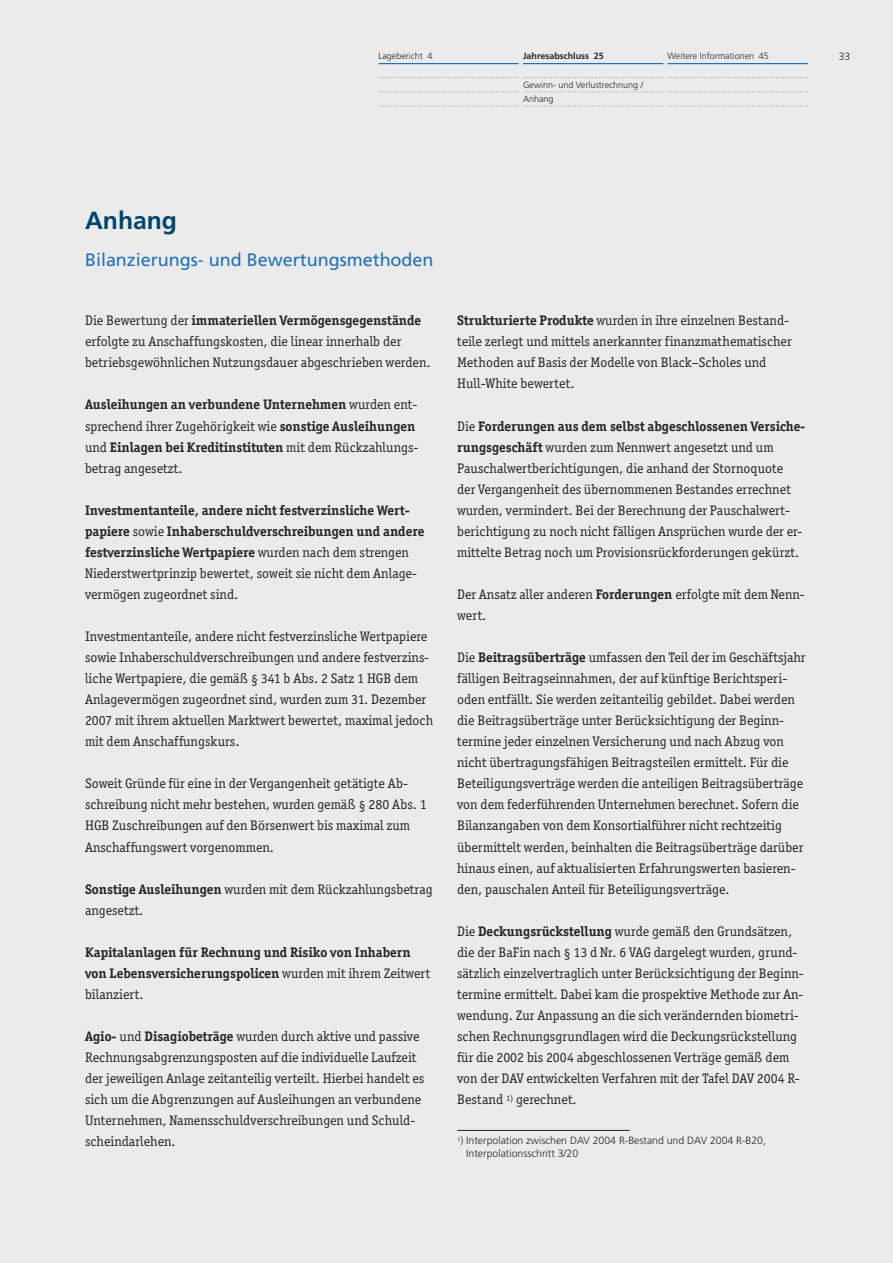
<style>
.page{position:relative;width:893px;height:1263px;background:#ecebec}
.page>*{position:absolute;margin:0;border:0;box-sizing:border-box;transform-origin:0 0}
.t1{font:700 24.75px "Frutiger LT";color:#004571}
.t2{font:18px "Frutiger LT";color:#1f71b9}
.t3{font:13.8px/21px "Officina Ser ITC";color:#272627}
.t4{font:700 13.8px/21px "Officina Ser ITC";color:#272627}
.t5{font:300 10.5px/12.8px "Frutiger LT";color:#272627}
.t6{font:300 9px/14.2px "Frutiger LT";color:#272627}
.t7{font:700 9px "Frutiger LT";color:#272627}
.s1{font-weight:700}
.s2{font-weight:400}
</style>
<div class="page">
<hr style="left:378px;top:63px;width:141px;height:1px;background:#1f71b9">
<hr style="left:523px;top:63px;width:140px;height:1px;background:#1f71b9">
<hr style="left:668px;top:63px;width:140px;height:1px;background:#1f71b9">
<svg style="left:378px;top:77px;width:430px;height:1px"></svg>
<svg style="left:379px;top:92px;width:429px;height:1px"></svg>
<svg style="left:378px;top:106px;width:430px;height:1px"></svg>
<hr style="left:457px;top:1130px;width:173px;height:1px;background:#272627">
<p class="t6" style="left:378px;top:50px;width:55px">Lagebericht 4</p>
<p class="t7" style="left:523px;top:53px;width:82px">Jahresabschluss 25</p>
<p class="t6" style="left:523px;top:78px;width:122px">Gewinn- und Verlustrechnung /<br>Anhang</p>
<p class="t6" style="left:668px;top:50px;width:103px">Weitere Informationen 45</p>
<p class="t5" style="left:839px;top:51px;width:13px">33</p>
<h1 class="t1" style="left:85px;top:210px;width:94px">Anhang</h1>
<h2 class="t2" style="left:85px;top:252px;width:350px">Bilanzierungs- und Bewertungsmethoden</h2>
<p class="t3" style="left:85px;top:310px;width:347px">Die Bewertung der <span class="s1">immateriellen Vermögensgegenstände </span>erfolgte zu Anschaffungskosten, die linear innerhalb der betriebsgewöhnlichen Nutzungsdauer abgeschrieben werden.</p>
<p class="t4" style="left:85px;top:394px;width:335px">Ausleihungen an verbundene Unternehmen <span class="s2">wurden ent&shy;sprechend ihrer Zugehörigkeit wie</span> sonstige Ausleihungen <span class="s2">und</span> Einlagen bei Kreditinstituten <span class="s2">mit dem Rückzahlungs&shy;betrag angesetzt.</span></p>
<p class="t4" style="left:85px;top:499px;width:341px">Investmentanteile, andere nicht festverzinsliche Wert&shy;papiere <span class="s2">sowie</span> Inhaberschuldverschreibungen und andere festverzinsliche Wertpapiere <span class="s2">wurden nach dem strengen Niederstwertprinzip bewertet, soweit sie nicht dem Anlage&shy;vermögen zugeordnet sind.</span></p>
<p class="t3" style="left:85px;top:626px;width:350px">Investmentanteile, andere nicht festverzinsliche Wertpapiere sowie Inhaberschuldverschreibungen und andere festverzins&shy;liche Wertpapiere, die gemäß § 341 b Abs. 2 Satz 1 HGB dem Anlagevermögen zugeordnet sind, wurden zum 31. Dezember 2007 mit ihrem aktuellen Marktwert bewertet, maximal jedoch mit dem Anschaffungskurs.</p>
<p class="t3" style="left:85px;top:773px;width:343px">Soweit Gründe für eine in der Vergangenheit getätigte Ab&shy;schreibung nicht mehr bestehen, wurden gemäß § 280 Abs. 1<br>HGB Zuschreibungen auf den Börsenwert bis maximal zum Anschaffungswert vorgenommen.</p>
<p class="t3" style="left:85px;top:878px;width:349px"><span class="s1">Sonstige Ausleihungen</span> wurden mit dem Rückzahlungsbetrag angesetzt.</p>
<p class="t4" style="left:85px;top:941px;width:347px">Kapitalanlagen für Rechnung und Risiko von Inhabern von Lebensversicherungspolicen <span class="s2">wurden mit ihrem Zeitwert bilanziert.</span></p>
<p class="t3" style="left:85px;top:1026px;width:341px"><span class="s1">Agio-</span> und <span class="s1">Disagiobeträge</span> wurden durch aktive und passive Rechnungsabgrenzungsposten auf die individuelle Laufzeit der jeweiligen Anlage zeitanteilig verteilt. Hierbei handelt es sich um die Abgrenzungen auf Ausleihungen an verbundene Unternehmen, Namensschuldverschreibungen und Schuld&shy;scheindarlehen.</p>
<p class="t3" style="left:457px;top:310px;width:336px"><span class="s1">Strukturierte Produkte</span> wurden in ihre einzelnen Bestand&shy;teile zerlegt und mittels anerkannter finanzmathematischer Methoden auf Basis der Modelle von Black–Scholes und Hull-White bewertet.</p>
<p class="t3" style="left:457px;top:415px;width:350px">Die <span class="s1">Forderungen aus dem selbst abgeschlossenen Versiche&shy;rungsgeschäft</span> wurden zum Nennwert angesetzt und um Pauschalwertberichtigungen, die anhand der Stornoquote<br>der Vergangenheit des übernommenen Bestandes errechnet wurden, vermindert. Bei der Berechnung der Pauschalwert&shy;berichtigung zu noch nicht fälligen Ansprüchen wurde der er&shy;mittelte Betrag noch um Provisionsrückforderungen gekürzt.</p>
<p class="t3" style="left:457px;top:584px;width:349px">Der Ansatz aller anderen <span class="s1">Forderungen</span> erfolgte mit dem Nenn&shy;wert.</p>
<p class="t3" style="left:457px;top:647px;width:350px">Die <span class="s1">Beitragsüberträge</span> umfassen den Teil der im Geschäftsjahr fälligen Beitragseinnahmen, der auf künftige Berichtsperi&shy;oden entfällt. Sie werden zeitanteilig gebildet. Dabei werden die Beitragsüberträge unter Berücksichtigung der Beginn&shy;termine jeder einzelnen Versicherung und nach Abzug von nicht übertragungsfähigen Beitragsteilen ermittelt. Für die Beteiligungsverträge werden die anteiligen Beitragsüberträge von dem federführenden Unternehmen berechnet. Sofern die Bilanzangaben von dem Konsortialführer nicht rechtzeitig übermittelt werden, beinhalten die Beitragsüberträge darüber hinaus einen, auf aktualisierten Erfahrungswerten basieren&shy;den, pauschalen Anteil für Beteiligungsverträge.</p>
<p class="t3" style="left:457px;top:920px;width:348px">Die <span class="s1">Deckungsrückstellung</span> wurde gemäß den Grundsätzen, die der BaFin nach § 13 d Nr. 6 VAG dargelegt wurden, grund&shy;sätzlich einzelvertraglich unter Berücksichtigung der Beginn&shy;termine ermittelt. Dabei kam die prospektive Methode zur An&shy;wendung. Zur Anpassung an die sich verändernden biometri&shy;schen Rechnungsgrundlagen wird die Deckungsrückstellung für die 2002 bis 2004 abgeschlossenen Verträge gemäß dem von der DAV entwickelten Verfahren mit der Tafel DAV 2004 R-Bestand <sup>1)</sup> gerechnet.</p>
<p class="t5" style="left:466px;top:1135px;width:301px;text-indent:-9px"><sup>1</sup>) Interpolation zwischen DAV 2004 R-Bestand und DAV 2004 R-B20,<br>Interpolationsschritt 3/20</p>
</div>
